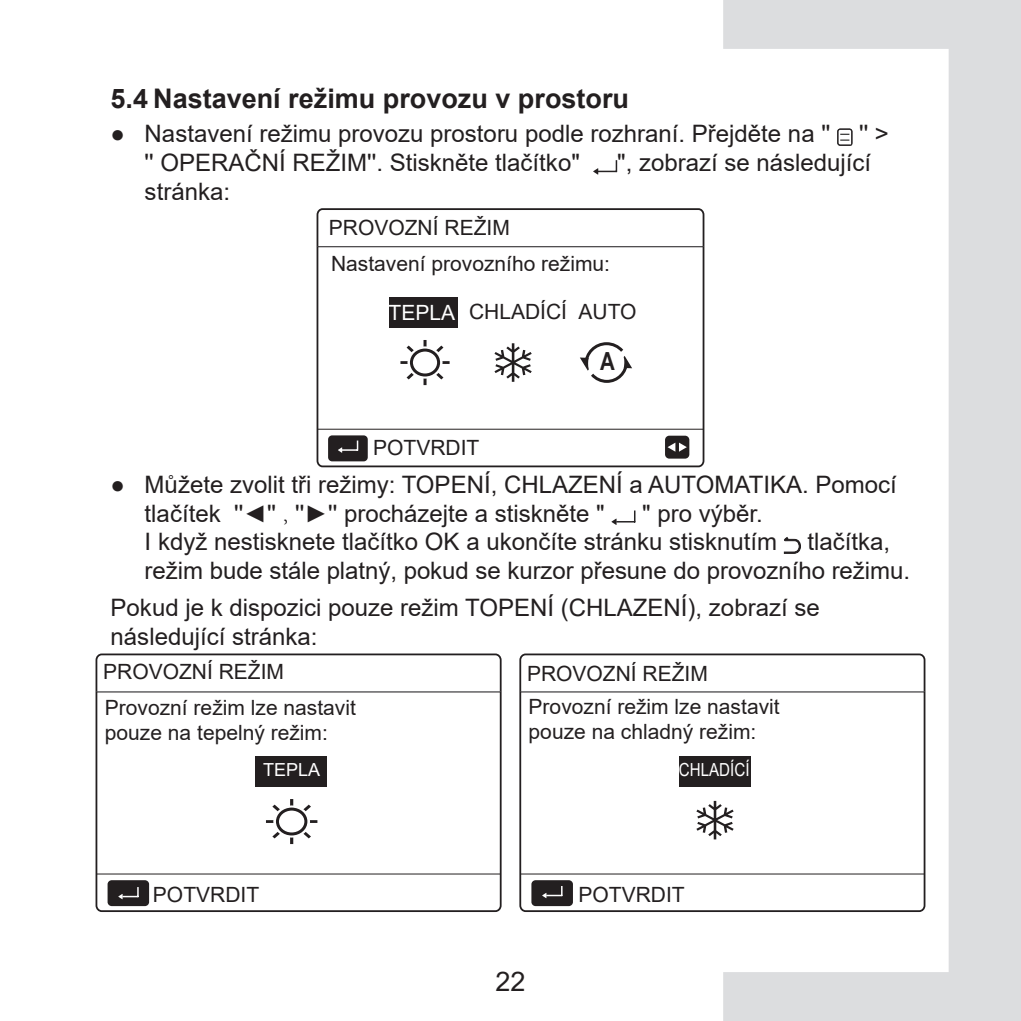
<style>
.page{position:relative;width:1021px;height:1021px;background:#fff}
.page>*{position:absolute;margin:0;border:0;box-sizing:border-box;transform-origin:0 0}
.二级{font:700 27px "Arial";color:#231f20}
.t1{font:27px "Arial";color:#231f20}
.t2{font:700 24.9px "Arial";color:#231f20;scale:.81 1}
.悬挂{font:24px/28.8px "Arial";color:#231f20}
.t3{font:21px/25.2px "Arial";color:#231f20}
.t4{font:21px "Arial";color:#fff}
.t5{font:18px "Arial";color:#fff;scale:.84 1}
.t6{font:18px "Arial";color:#fff}
.s1{font-family:"Adobe Song Std";font-weight:300}
</style>
<div class="page">
<svg style="left:723px;top:0;width:297px;height:1020px"></svg>
<svg style="left:837px;top:128px;width:15px;height:18px"></svg>
<svg style="left:593px;top:160px;width:24px;height:14px"></svg>
<div style="left:316px;top:208px;width:388px;height:259px;border:2px solid #231f20;border-radius:5px"></div>
<svg style="left:580px;top:342px;width:52px;height:41px"></svg>
<svg style="left:494px;top:343px;width:37px;height:39px"></svg>
<div style="left:410px;top:348px;width:30px;height:28px;border:3px solid #231f20;border-radius:50%"></div>
<svg style="left:442px;top:361px;width:7px;height:3px"></svg>
<svg style="left:423px;top:340px;width:3px;height:6px"></svg>
<svg style="left:400px;top:361px;width:7px;height:3px"></svg>
<svg style="left:406px;top:373px;width:8px;height:6px"></svg>
<svg style="left:406px;top:345px;width:8px;height:7px"></svg>
<svg style="left:436px;top:373px;width:7px;height:6px"></svg>
<svg style="left:436px;top:345px;width:7px;height:7px"></svg>
<svg style="left:423px;top:378px;width:3px;height:7px"></svg>
<div style="left:389px;top:298px;width:68px;height:30px;background:#231f20"></div>
<div style="left:665px;top:435px;width:24px;height:23px;background:#231f20;border-radius:4px"></div>
<svg style="left:667px;top:442px;width:19px;height:9px"></svg>
<hr style="left:317px;top:246px;width:386px;height:1px;background:#231f20">
<hr style="left:317px;top:428px;width:386px;height:1px;background:#231f20">
<div style="left:328px;top:435px;width:40px;height:26px;background:#231f20;border-radius:4px"></div>
<svg style="left:338px;top:440px;width:20px;height:12px"></svg>
<svg style="left:611px;top:510px;width:24px;height:15px"></svg>
<svg style="left:783px;top:536px;width:18px;height:18px"></svg>
<div style="left:276px;top:807px;width:31px;height:28px;border:3px solid #231f20;border-radius:50%"></div>
<svg style="left:310px;top:820px;width:7px;height:2px"></svg>
<svg style="left:290px;top:799px;width:3px;height:6px"></svg>
<svg style="left:266px;top:820px;width:7px;height:2px"></svg>
<svg style="left:272px;top:832px;width:8px;height:6px"></svg>
<svg style="left:272px;top:804px;width:8px;height:7px"></svg>
<svg style="left:303px;top:832px;width:8px;height:6px"></svg>
<svg style="left:303px;top:804px;width:8px;height:7px"></svg>
<svg style="left:290px;top:837px;width:3px;height:7px"></svg>
<div style="left:95px;top:653px;width:406px;height:258px;border:2px solid #231f20;border-radius:5px"></div>
<div style="left:255px;top:756px;width:72px;height:30px;background:#231f20"></div>
<hr style="left:96px;top:691px;width:404px;height:1px;background:#231f20">
<hr style="left:96px;top:873px;width:404px;height:1px;background:#231f20">
<div style="left:108px;top:880px;width:41px;height:26px;background:#231f20;border-radius:4px"></div>
<div style="left:519px;top:653px;width:406px;height:258px;border:2px solid #231f20;border-radius:5px"></div>
<div style="left:679px;top:756px;width:71px;height:30px;background:#231f20"></div>
<hr style="left:520px;top:691px;width:404px;height:1px;background:#231f20">
<hr style="left:520px;top:873px;width:404px;height:1px;background:#231f20">
<div style="left:531px;top:880px;width:42px;height:26px;background:#231f20;border-radius:4px"></div>
<svg style="left:696px;top:800px;width:37px;height:39px"></svg>
<svg style="left:118px;top:887px;width:21px;height:12px"></svg>
<svg style="left:542px;top:886px;width:20px;height:12px"></svg>
<p class="二级" style="left:111px;top:80px;width:520px">5.4 Nastavení režimu provozu v prostoru</p>
<p class="悬挂" style="left:145px;top:119px;width:745px;text-indent:-34px">● Nastavení režimu provozu prostoru podle rozhraní. Přejděte na '' '' &gt; '' OPERAČNÍ REŽIM''. Stiskněte tlačítko"</p>
<p class="悬挂" style="left:617px;top:148px;width:255px">", zobrazí se následující</p>
<p class="悬挂" style="left:145px;top:177px;width:87px">stránka:</p>
<p class="t3" style="left:329px;top:215px;width:182px">PROVOZNÍ REŽIM</p>
<p class="t3" style="left:331px;top:251px;width:280px">Nastavení provozního režimu:</p>
<p class="t4" style="left:388px;top:298px;width:68px">TEPLA</p>
<p class="t3" style="left:469px;top:298px;width:100px">CHLADÍCÍ</p>
<p class="t3" style="left:578px;top:299px;width:59px">AUTO</p>
<p class="t3" style="left:373px;top:435px;width:108px">POTVRDIT</p>
<p class="t2" style="left:600px;top:345px;width:20px">A</p>
<p class="悬挂" style="left:145px;top:469px;width:753px;text-indent:-34px">● Můžete zvolit tři režimy: TOPENÍ, CHLAZENÍ a AUTOMATIKA. Pomocí tlačítek ''◄'' <span class="s1">,</span> ''►'' procházejte a stiskněte "</p>
<p class="悬挂" style="left:642px;top:498px;width:122px">" pro výběr.</p>
<p class="悬挂" style="left:145px;top:527px;width:634px">I když nestisknete tlačítko OK a ukončíte stránku stisknutím</p>
<p class="悬挂" style="left:145px;top:527px;width:767px;text-indent:663px">tlačítka, režim bude stále platný, pokud se kurzor přesune do provozního režimu.</p>
<p class="悬挂" style="left:111px;top:593px;width:710px">Pokud je k dispozici pouze režim TOPENÍ (CHLAZENÍ), zobrazí se následující stránka:</p>
<p class="t3" style="left:103px;top:659px;width:182px">PROVOZNÍ REŽIM</p>
<p class="t3" style="left:527px;top:660px;width:182px">PROVOZNÍ REŽIM</p>
<p class="t3" style="left:105px;top:694px;width:252px">Provozní režim lze nastavit pouze na tepelný režim:</p>
<p class="t3" style="left:528px;top:694px;width:252px">Provozní režim lze nastavit pouze na chladný režim:</p>
<p class="t6" style="left:263px;top:757px;width:59px">TEPLA</p>
<p class="t5" style="left:679px;top:757px;width:86px">CHLADÍCÍ</p>
<p class="t3" style="left:153px;top:881px;width:108px">POTVRDIT</p>
<p class="t3" style="left:578px;top:881px;width:108px">POTVRDIT</p>
<p class="t1" style="left:495px;top:962px;width:32px">22</p>
</div>
